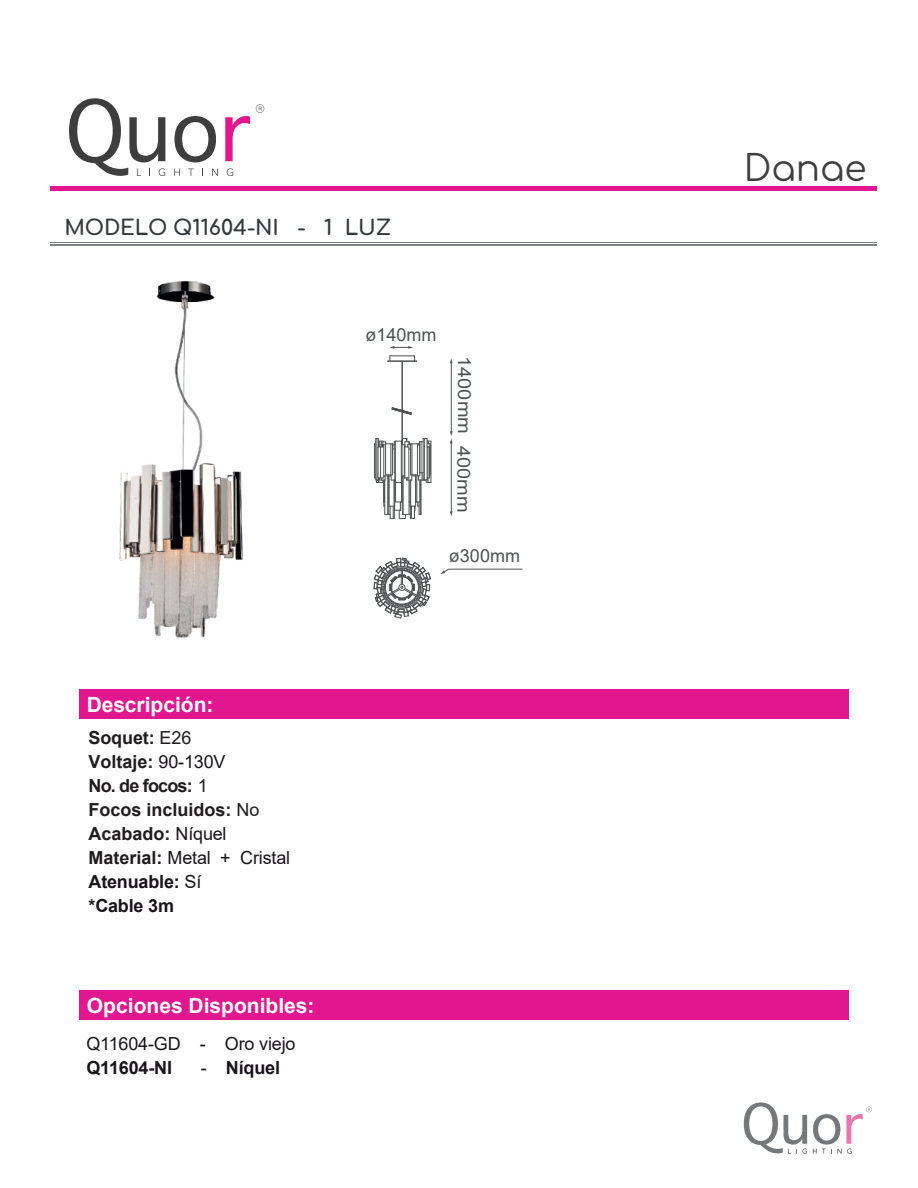
<style>
.page{position:relative;width:918px;height:1188px;background:#fff}
.page>*{position:absolute;margin:0;border:0;box-sizing:border-box;transform-origin:0 0}
.t1{font:36px "Comfortaa";color:#3f3f3f}
.t2{font:700 21px "Arial";color:#fff}
.t3{font:700 21px "Comfortaa";color:#36393c}
.t4{font:700 18px/24px "Arial";letter-spacing:-.005em;color:#201d1e}
.t5{font:18px "Arial";letter-spacing:-.01em;color:#18151a}
.t6{font:700 18px "Arial";letter-spacing:-.01em;color:#18151a}
.t7{font:18px "Arial";color:#4f5252}
.t8{font:18px "Arial";color:#4f5252;scale:1.11 1}
.s1{font-weight:400}
.s2{font-weight:400;color:#18151a}
.s3{color:#18151a}
</style>
<div class="page">
<div style="left:80px;top:991px;width:769px;height:29px;background:#e2168f"></div>
<hr style="left:50px;top:187px;width:827px;height:4px;background:#e2168f">
<hr style="left:50px;top:245px;width:827px;height:1px;background:#808385">
<hr style="left:50px;top:242px;width:827px;height:1px;background:#808385">
<div style="left:80px;top:690px;width:769px;height:29px;background:#e2168f"></div>
<svg style="left:225px;top:116px;width:25px;height:45px"></svg>
<svg style="left:175px;top:116px;width:41px;height:46px"></svg>
<svg style="left:69px;top:98px;width:96px;height:78px"></svg>
<svg style="left:174px;top:169px;width:6px;height:7px"></svg>
<svg style="left:188px;top:169px;width:6px;height:7px"></svg>
<svg style="left:212px;top:169px;width:6px;height:7px"></svg>
<svg style="left:227px;top:168px;width:6px;height:8px"></svg>
<svg style="left:256px;top:104px;width:8px;height:9px"></svg>
<svg style="left:744px;top:1102px;width:63px;height:52px"></svg>
<svg style="left:813px;top:1107px;width:59px;height:47px"></svg>
<img style="left:119px;top:281px;width:124px;height:357px">
<hr style="left:430px;top:444px;width:1px;height:31px;background:#4f5252">
<hr style="left:431px;top:441px;width:1px;height:42px;background:#4f5252">
<hr style="left:429px;top:447px;width:1px;height:31px;background:#4f5252">
<hr style="left:428px;top:447px;width:1px;height:31px;background:#4f5252">
<hr style="left:374px;top:444px;width:1px;height:31px;background:#4f5252">
<hr style="left:417px;top:444px;width:1px;height:31px;background:#4f5252">
<hr style="left:412px;top:444px;width:1px;height:31px;background:#4f5252">
<hr style="left:410px;top:444px;width:1px;height:31px;background:#4f5252">
<hr style="left:421px;top:442px;width:1px;height:31px;background:#4f5252">
<hr style="left:419px;top:442px;width:1px;height:31px;background:#4f5252">
<hr style="left:392px;top:444px;width:1px;height:31px;background:#4f5252">
<hr style="left:391px;top:444px;width:1px;height:31px;background:#4f5252">
<hr style="left:385px;top:444px;width:1px;height:31px;background:#4f5252">
<hr style="left:394px;top:442px;width:1px;height:31px;background:#4f5252">
<hr style="left:409px;top:447px;width:1px;height:31px;background:#4f5252">
<hr style="left:405px;top:447px;width:1px;height:31px;background:#4f5252">
<hr style="left:404px;top:447px;width:1px;height:31px;background:#4f5252">
<hr style="left:384px;top:447px;width:1px;height:31px;background:#4f5252">
<hr style="left:380px;top:447px;width:1px;height:31px;background:#4f5252">
<hr style="left:378px;top:447px;width:1px;height:31px;background:#4f5252">
<hr style="left:377px;top:439px;width:1px;height:41px;background:#4f5252">
<hr style="left:375px;top:439px;width:1px;height:41px;background:#4f5252">
<hr style="left:427px;top:439px;width:1px;height:41px;background:#4f5252">
<hr style="left:424px;top:439px;width:1px;height:41px;background:#4f5252">
<hr style="left:423px;top:439px;width:1px;height:41px;background:#4f5252">
<hr style="left:395px;top:441px;width:1px;height:42px;background:#4f5252">
<hr style="left:402px;top:441px;width:1px;height:42px;background:#4f5252">
<hr style="left:401px;top:441px;width:1px;height:42px;background:#4f5252">
<svg style="left:374px;top:438px;width:57px;height:12px"></svg>
<svg style="left:374px;top:473px;width:57px;height:46px"></svg>
<svg style="left:388px;top:356px;width:29px;height:6px"></svg>
<hr style="left:402px;top:412px;width:1px;height:33px;background:#4f5252">
<hr style="left:402px;top:361px;width:1px;height:49px;background:#4f5252">
<svg style="left:391px;top:407px;width:21px;height:8px"></svg>
<hr style="left:451px;top:443px;width:1px;height:69px;background:#4f5252">
<svg style="left:440px;top:569px;width:83px;height:5px"></svg>
<svg style="left:389px;top:346px;width:24px;height:3px"></svg>
<svg style="left:374px;top:558px;width:57px;height:61px"></svg>
<hr style="left:451px;top:362px;width:1px;height:70px;background:#4f5252">
<svg style="left:450px;top:431px;width:3px;height:12px"></svg>
<p class="t3" style="left:64px;top:208px;width:329px">MODELO Q11604-NI - 1 LUZ</p>
<p class="t7" style="left:365px;top:322px;width:73px">ø140mm</p>
<p class="t8" style="left:477px;top:356px;width:71px;rotate:90deg">1400mm</p>
<p class="t8" style="left:476px;top:446px;width:61px;rotate:90deg">400mm</p>
<p class="t7" style="left:449px;top:543px;width:73px">ø300mm</p>
<p class="t2" style="left:87px;top:690px;width:128px">Descripción:</p>
<p class="t4" style="left:89px;top:726px;width:203px">Soquet: <span class="s1">E26<br></span>Voltaje: <span class="s2">90-130V<br></span>No. de focos: <span class="s1">1<br></span>Focos incluidos: <span class="s1">No<br></span>Acabado: <span class="s2">Níquel<br></span>Material: <span class="s2">Metal + Cristal<br></span><span class="s3">Atenuable:</span> <span class="s2">Sí<br></span><span class="s3">*Cable 3m</span></p>
<p class="t2" style="left:87px;top:990px;width:229px">Opciones Disponibles:</p>
<p class="t5" style="left:87px;top:1031px;width:211px">Q11604-GD - Oro viejo</p>
<p class="t6" style="left:87px;top:1055px;width:87px">Q11604-NI</p>
<p class="t6" style="left:201px;top:1055px;width:81px"><span class="s1">-</span> Níquel</p>
<h1 class="t1" style="left:744px;top:135px;width:124px">Danae</h1>
</div>
